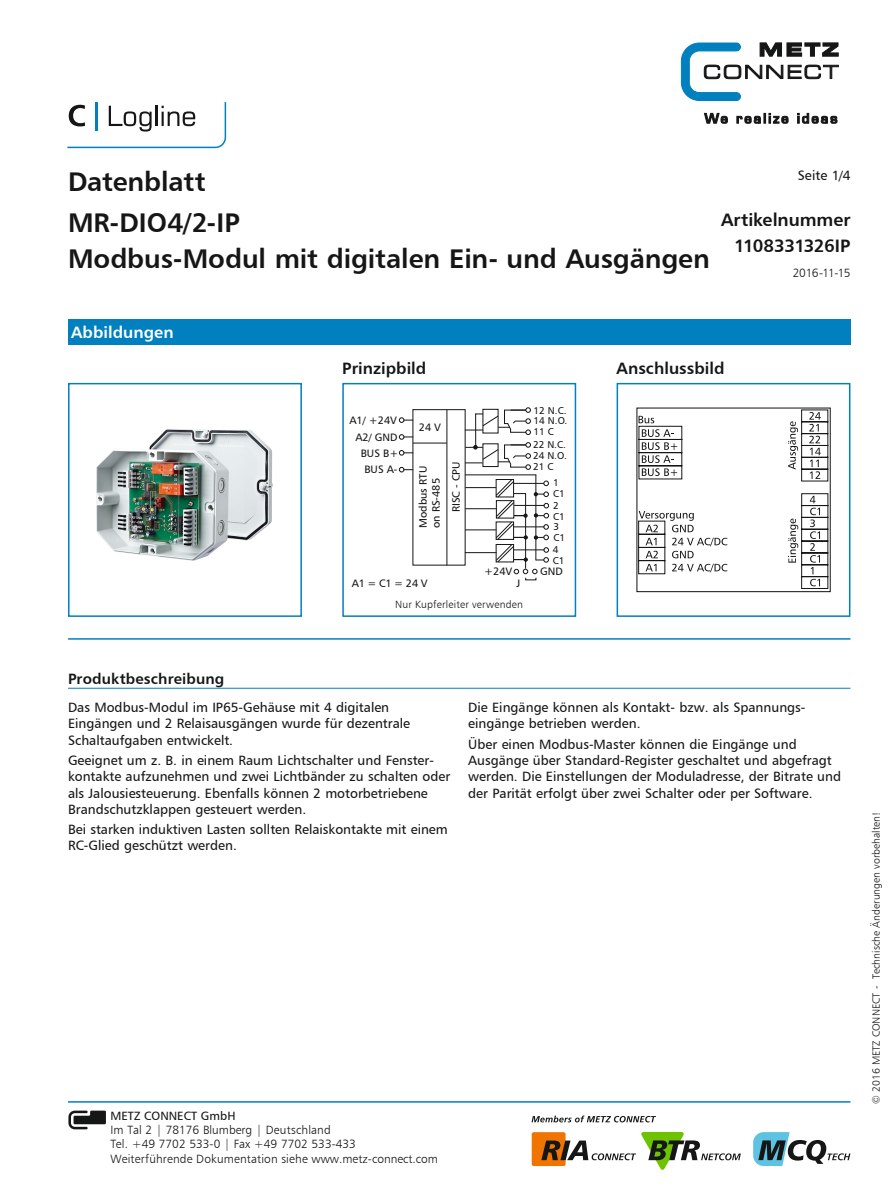
<style>
.page{position:relative;width:893px;height:1187px;background:#fff}
.page>*{position:absolute;margin:0;border:0;box-sizing:border-box;transform-origin:0 0}
.t1{font:27px/41px "Humanist 777 BT Bold B";letter-spacing:-.005em;color:#151616}
.t2{font:18px/25.8px "Humanist 777 BT Bold B";letter-spacing:-.005em;color:#151616;text-align:right}
.t3{font:16.5px "Humanist 777 BT Bold B";color:#151616}
.t4{font:16.5px "Humanist 777 BT Bold B";color:#fff}
.t5{font:15px "Humanist 777 BT Bold B";letter-spacing:.005em;color:#151616}
.t6{font:13.5px/16.2px "Humanist 777 BT Roman B";color:#151616}
.t7{font:12px/14.4px "Humanist 777 BT Light B";color:#151616}
.t8{font:12px "Humanist 777 BT Roman B";color:#151616}
.t9{font:10.8px/15.8px "Humanist 777 BT Roman B";color:#151616;text-align:center}
.t10{font:10.5px "Humanist 777 BT Light B";color:#151616}
.t11{font:10.5px "Humanist 777 BT Light B";letter-spacing:.02em;color:#151616}
.t12{font:9.9px/10.8px "Humanist 777 BT Roman B";color:#151616;text-align:justify}
</style>
<div class="page">
<svg style="left:704px;top:113px;width:24px;height:11px"></svg>
<svg style="left:736px;top:113px;width:53px;height:11px"></svg>
<svg style="left:798px;top:113px;width:40px;height:11px"></svg>
<svg style="left:681px;top:43px;width:158px;height:58px"></svg>
<hr style="left:68px;top:1101px;width:782px;height:1px;background:#0080be">
<div style="left:532px;top:1132px;width:34px;height:33px;background:#f07400;border-radius:2px"></div>
<svg style="left:531px;top:1115px;width:125px;height:7px"></svg>
<svg style="left:541px;top:1131px;width:200px;height:39px"></svg>
<svg style="left:753px;top:1132px;width:97px;height:33px"></svg>
<svg style="left:67px;top:102px;width:160px;height:47px"></svg>
<svg style="left:68px;top:1110px;width:38px;height:19px"></svg>
<svg style="left:399px;top:417px;width:13px;height:6px"></svg>
<svg style="left:399px;top:434px;width:13px;height:5px"></svg>
<svg style="left:399px;top:450px;width:13px;height:5px"></svg>
<svg style="left:399px;top:467px;width:13px;height:5px"></svg>
<hr style="left:446px;top:410px;width:1px;height:155px;background:#151616">
<hr style="left:413px;top:442px;width:34px;height:1px;background:#151616">
<hr style="left:475px;top:413px;width:1px;height:34px;background:#151616">
<hr style="left:465px;top:487px;width:31px;height:1px;background:#151616">
<hr style="left:465px;top:508px;width:32px;height:1px;background:#151616">
<hr style="left:535px;top:474px;width:1px;height:86px;background:#151616">
<svg style="left:465px;top:407px;width:66px;height:28px"></svg>
<svg style="left:465px;top:442px;width:66px;height:28px"></svg>
<svg style="left:495px;top:478px;width:54px;height:102px"></svg>
<hr style="left:465px;top:529px;width:31px;height:1px;background:#151616">
<hr style="left:465px;top:552px;width:31px;height:1px;background:#151616">
<hr style="left:465px;top:474px;width:71px;height:1px;background:#151616">
<div style="left:342px;top:383px;width:234px;height:234px;border:2px solid #0080be"></div>
<img style="left:96px;top:429px;width:177px;height:132px">
<div style="left:68px;top:383px;width:234px;height:234px;border:2px solid #0080be"></div>
<hr style="left:68px;top:638px;width:782px;height:1px;background:#0080be">
<hr style="left:68px;top:687px;width:782px;height:1px;background:#0080be">
<div style="left:68px;top:319px;width:782px;height:25px;background:#0080be"></div>
<div style="left:636px;top:407px;width:195px;height:185px;border:1px solid #151616"></div>
<svg style="left:638px;top:416px;width:45px;height:63px"></svg>
<svg style="left:788px;top:409px;width:40px;height:72px"></svg>
<svg style="left:788px;top:493px;width:40px;height:96px"></svg>
<svg style="left:638px;top:511px;width:89px;height:63px"></svg>
<div style="left:617px;top:383px;width:233px;height:234px;border:2px solid #0080be"></div>
<div style="left:344px;top:595px;width:230px;height:17px;background:#fff"></div>
<h1 class="t1" style="left:68px;top:160px;width:173px">Datenblatt<br>MR-DIO4/2-IP</h1>
<h1 class="t1" style="left:68px;top:238px;width:643px">Modbus-Modul mit digitalen Ein- und Ausgängen</h1>
<p class="t6" style="left:798px;top:167px;width:54px">Seite 1/4</p>
<h2 class="t2" style="left:721px;top:207px;width:131px">Artikelnummer<br>1108331326IP</h2>
<p class="t7" style="left:793px;top:265px;width:59px">2016-11-15</p>
<p class="t4" style="left:71px;top:322px;width:104px">Abbildungen</p>
<p class="t3" style="left:342px;top:358px;width:86px">Prinzipbild</p>
<p class="t3" style="left:617px;top:358px;width:109px">Anschlussbild</p>
<p class="t9" style="left:349px;top:412px;width:49px">A1/ +24V</p>
<p class="t9" style="left:361px;top:445px;width:39px">BUS B+<br>BUS A-</p>
<p class="t9" style="left:355px;top:428px;width:44px">A2/ GND</p>
<p class="t9" style="left:419px;top:419px;width:24px">24 V</p>
<p class="t9" style="left:416px;top:528px;width:64px;line-height:13px;text-align:left;rotate:-90deg">Modbus RTU on RS-485</p>
<p class="t9" style="left:448px;top:512px;width:52px;rotate:-90deg">RISC - CPU</p>
<p class="t9" style="left:352px;top:575px;width:77px">A1 = C1 = 24 V</p>
<p class="t12" style="left:534px;top:404px;width:35px">12 N.C.<br>14 N.O.<br>11 C</p>
<p class="t12" style="left:533px;top:439px;width:35px">22 N.C.<br>24 N.O.<br>21 C</p>
<p class="t12" style="left:553px;top:477px;width:13px;text-align:left">1<br>C1<br>2<br>C1<br>3<br>C1</p>
<p class="t12" style="left:553px;top:544px;width:13px">4<br>C1</p>
<p class="t9" style="left:484px;top:563px;width:30px">+24V</p>
<p class="t9" style="left:540px;top:563px;width:24px">GND</p>
<p class="t9" style="left:517px;top:574px;width:5px">J</p>
<p class="t11" style="left:395px;top:598px;width:129px">Nur Kupferleiter verwenden</p>
<p class="t5" style="left:68px;top:669px;width:158px">Produktbeschreibung</p>
<p class="t6" style="left:68px;top:699px;width:344px">Das Modbus-Modul im IP65-Gehäuse mit 4 digitalen<br>Eingängen und 2 Relaisausgängen wurde für dezentrale<br>Schaltaufgaben entwickelt.</p>
<p class="t6" style="left:68px;top:752px;width:384px">Geeignet um z. B. in einem Raum Lichtschalter und Fenster&shy;kontakte aufzunehmen und zwei Lichtbänder zu schalten oder als Jalousiesteuerung. Ebenfalls können 2 motorbetriebene Brandschutzklappen gesteuert werden.</p>
<p class="t6" style="left:68px;top:821px;width:381px">Bei starken induktiven Lasten sollten Relaiskontakte mit einem<br>RC-Glied geschützt werden.</p>
<p class="t6" style="left:468px;top:699px;width:339px">Die Eingänge können als Kontakt- bzw. als Spannungs&shy;eingänge betrieben werden.</p>
<p class="t6" style="left:468px;top:735px;width:374px">Über einen Modbus-Master können die Eingänge und Ausgänge über Standard-Register geschaltet und abgefragt werden. Die Einstellungen der Moduladresse, der Bitrate und der Parität erfolgt über zwei Schalter oder per Software.</p>
<p class="t8" style="left:111px;top:1107px;width:127px">METZ CONNECT GmbH</p>
<p class="t7" style="left:111px;top:1122px;width:329px">Im Tal 2 | 78176 Blumberg | Deutschland<br>Tel. +49 7702 533-0 | Fax +49 7702 533-433<br>Weiterführende Dokumentation siehe www.metz-connect.com</p>
<p class="t10" style="left:870px;top:1103px;width:294px;rotate:-90deg">© 2016 METZ CONNECT - Technische Änderungen vorbehalten!</p>
</div>
